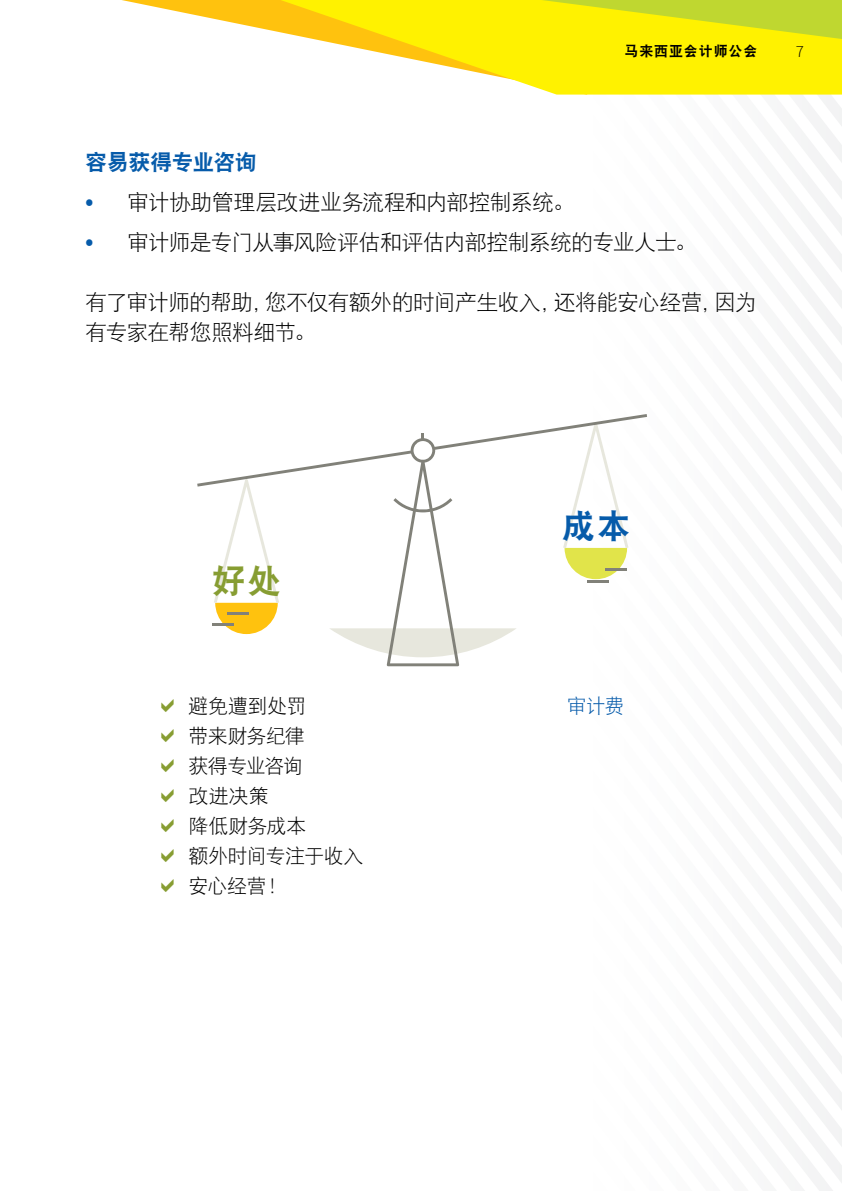
<style>
.page{position:relative;width:842px;height:1191px;background:#fff}
.page>*{position:absolute;margin:0;border:0;box-sizing:border-box;transform-origin:0 0}
.t1{font:34px "DFP Hei W9";color:#879d32}
.t2{font:34px "DFP Hei W9";color:#065baa}
.t3{font:22px/30px "DFP Hei W3";letter-spacing:-.04em;color:#000}
.t4{font:22px "DFP Hei W9";letter-spacing:-.02em;color:#065baa}
.t5{font:20px/30px "DFP Hei W3";letter-spacing:-.03em;color:#000}
.t6{font:20px "DFP Hei W3";color:#065baa}
.t7{font:300 17px "Source Sans Pro";color:#000}
.t8{font:14px "DFP Hei W9";letter-spacing:.065em;color:#000}
.s1{font-family:"Source Sans Pro";font-size:28px;color:#065baa}
</style>
<div class="page">
<svg style="left:801px;top:329px;width:41px;height:98px"></svg>
<svg style="left:801px;top:220px;width:41px;height:109px"></svg>
<svg style="left:802px;top:1167px;width:40px;height:24px"></svg>
<svg style="left:801px;top:427px;width:41px;height:36px"></svg>
<svg style="left:802px;top:1131px;width:40px;height:36px"></svg>
<svg style="left:801px;top:463px;width:41px;height:182px"></svg>
<svg style="left:801px;top:1058px;width:41px;height:73px"></svg>
<svg style="left:801px;top:1022px;width:41px;height:36px"></svg>
<svg style="left:801px;top:645px;width:41px;height:377px"></svg>
<svg style="left:122px;top:0;width:108px;height:22px"></svg>
<svg style="left:801px;top:95px;width:41px;height:125px"></svg>
<svg style="left:230px;top:0;width:612px;height:95px;fill:#fff200"></svg>
<svg style="left:197px;top:414px;width:450px;height:252px"></svg>
<hr style="left:212px;top:623px;width:22px;height:3px;background:#818179">
<hr style="left:227px;top:611px;width:22px;height:3px;background:#818179">
<hr style="left:605px;top:568px;width:22px;height:3px;background:#818179">
<hr style="left:587px;top:580px;width:22px;height:3px;background:#818179">
<p class="t8" style="left:624px;top:44px;width:135px">马来西亚会计师公会</p>
<p class="t7" style="left:796px;top:41px;width:10px">7</p>
<p class="t4" style="left:85px;top:151px;width:173px">容易获得专业咨询</p>
<p class="t3" style="left:85px;top:187px;width:491px"><span class="s1">•</span> 审计协助管理层改进业务流程和内部控制系统。</p>
<p class="t3" style="left:85px;top:227px;width:613px"><span class="s1">•</span> 审计师是专门从事风险评估和评估内部控制系统的专业人士。</p>
<p class="t3" style="left:85px;top:287px;width:673px">有了审计师的帮助，您不仅有额外的时间产生收入，还将能安心经营，因为有专家在帮您照料细节。</p>
<h1 class="t1" style="left:212px;top:563px;width:71px">好处</h1>
<h1 class="t2" style="left:561px;top:509px;width:71px">成本</h1>
<p class="t5" style="left:189px;top:691px;width:176px">避免遭到处罚<br>带来财务纪律<br>获得专业咨询<br>改进决策<br>降低财务成本<br>额外时间专注于收入安心经营！</p>
<p class="t6" style="left:567px;top:696px;width:59px">审计费</p>
</div>
